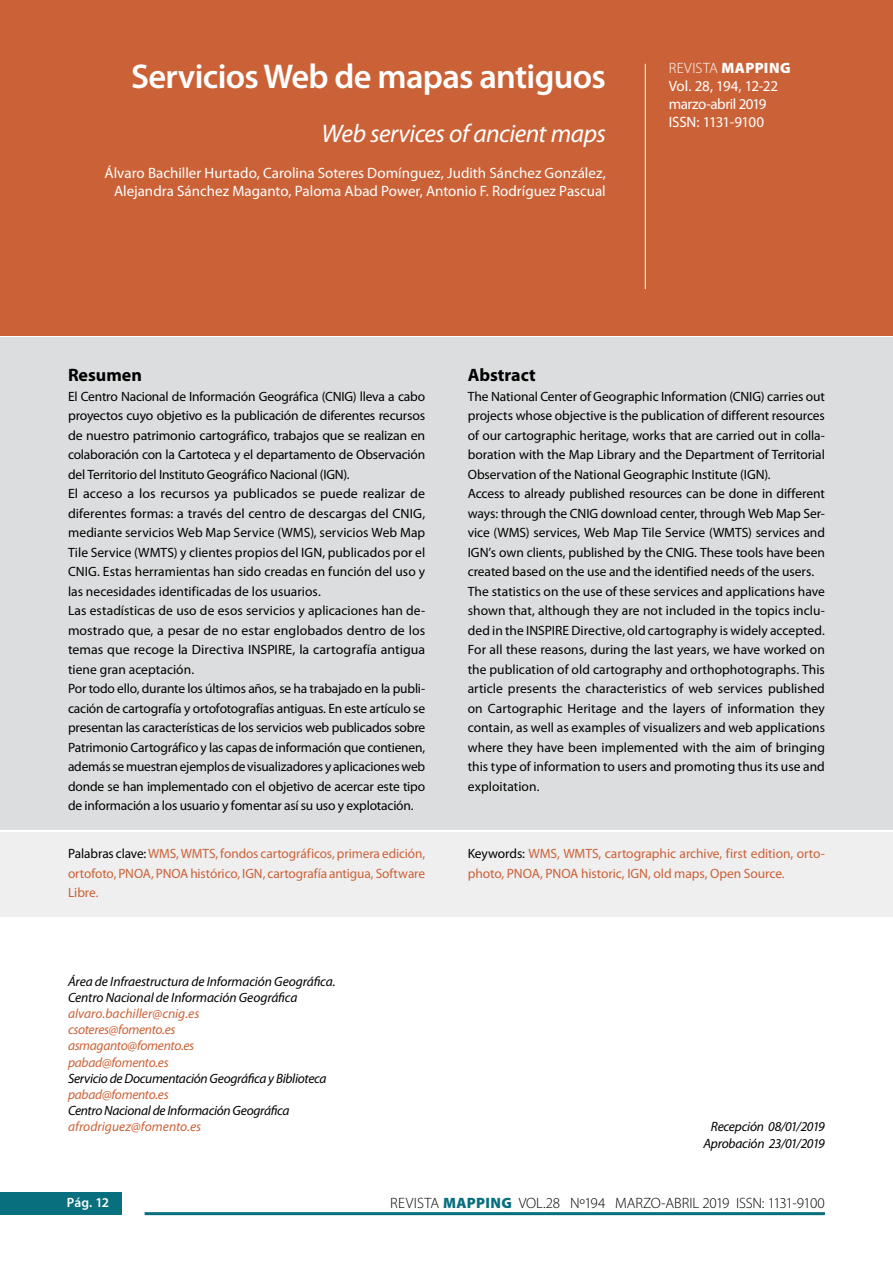
<style>
.page{position:relative;width:893px;height:1263px;background:#fff}
.page>*{position:absolute;margin:0;border:0;box-sizing:border-box;transform-origin:0 0}
.t1{font:600 34.5px "Myriad Pro";letter-spacing:-.02em;color:#fff}
.t2{font:italic 25.5px "Myriad Pro";letter-spacing:-.02em;color:#fff}
.t3{font:700 18px "Myriad Pro";color:#000}
.t4{font:15px/18px "Myriad Pro";color:#fff;text-align:right}
.t5{font:15px/18px "Myriad Pro";letter-spacing:-.03em;color:#fff}
.t6{font:300 15px "Myriad Pro";letter-spacing:-.015em;color:#000}
.t7{font:13.5px/19.5px "Myriad Pro";letter-spacing:-.005em;color:#000}
.t8{font:13.5px/19.5px "Myriad Pro";letter-spacing:-.005em;color:#cb6237;text-align:justify}
.t9{font:italic 13.5px/16.2px "Myriad Pro";letter-spacing:-.02em;color:#000}
.t10{font:italic 13.5px/16.2px "Myriad Pro";letter-spacing:-.02em;color:#cb6237}
.t11{font:italic 13.5px "Myriad Pro";letter-spacing:.005em;color:#cb6237}
.t12{font:600 13.5px "Myriad Pro";color:#fff}
.s1{font-weight:300}
.s2{font-weight:900}
.s3{color:#000}
.s4{font-weight:900;color:#086f7f}
</style>
<div class="page">
<div style="left:0;top:1193px;width:121px;height:22px;background:#086f7f"></div>
<hr style="left:145px;top:1212px;width:680px;height:3px;background:#086f7f">
<div style="left:0;top:337px;width:893px;height:493px;background:#dcddde"></div>
<div style="left:0;top:0;width:893px;height:336px;background:#cb6237"></div>
<div style="left:0;top:832px;width:893px;height:85px;background:#efeff0"></div>
<hr style="left:645px;top:64px;width:1px;height:225px;background:#fff">
<h1 class="t1" style="left:131px;top:57px;width:476px">Servicios Web de mapas antiguos</h1>
<h2 class="t2" style="left:322px;top:119px;width:286px">Web services of ancient maps</h2>
<p class="t4" style="left:105px;top:164px;width:503px">Álvaro Bachiller Hurtado, Carolina Soteres Domínguez, Judith Sánchez González,<br>Alejandra Sánchez Maganto, Paloma Abad Power, Antonio F. Rodríguez Pascual</p>
<p class="t5" style="left:669px;top:59px;width:123px"><span class="s1">REVISTA</span> <span class="s2">MAPPING<br></span>Vol. 28, 194, 12-22 marzo-abril 2019<br>ISSN: 1131-9100</p>
<h3 class="t3" style="left:68px;top:365px;width:75px">Resumen</h3>
<p class="t7" style="left:68px;top:387px;width:359px">El Centro Nacional de Información Geográfica (CNIG) lleva a cabo proyectos cuyo objetivo es la publicación de diferentes recursos de nuestro patrimonio cartográfico, trabajos que se realizan en colaboración con la Cartoteca y el departamento de Observación del Territorio del Instituto Geográfico Nacional (IGN).<br>El acceso a los recursos ya publicados se puede realizar de diferentes formas: a través del centro de descargas del CNIG, mediante servicios Web Map Service (WMS), servicios Web Map Tile Service (WMTS) y clientes propios del IGN, publicados por el CNIG. Estas herramientas han sido creadas en función del uso y las necesidades identificadas de los usuarios.<br>Las estadísticas de uso de esos servicios y aplicaciones han de&shy;mostrado que, a pesar de no estar englobados dentro de los temas que recoge la Directiva INSPIRE, la cartografía antigua tiene gran aceptación.<br>Por todo ello, durante los últimos años, se ha trabajado en la publi&shy;cación de cartografía y ortofotografías antiguas. En este artículo se presentan las características de los servicios web publicados sobre Patrimonio Cartográfico y las capas de información que contienen, además se muestran ejemplos de visualizadores y aplicaciones web donde se han implementado con el objetivo de acercar este tipo de información a los usuario y fomentar así su uso y explotación.</p>
<h3 class="t3" style="left:468px;top:365px;width:69px">Abstract</h3>
<p class="t7" style="left:468px;top:387px;width:359px">The National Center of Geographic Information (CNIG) carries out projects whose objective is the publication of different resources of our cartographic heritage, works that are carried out in colla&shy;boration with the Map Library and the Department of Territorial Observation of the National Geographic Institute (IGN).<br>Access to already published resources can be done in different ways: through the CNIG download center, through Web Map Ser&shy;vice (WMS) services, Web Map Tile Service (WMTS) services and IGN’s own clients, published by the CNIG. These tools have been created based on the use and the identified needs of the users.<br>The statistics on the use of these services and applications have shown that, although they are not included in the topics inclu&shy;ded in the INSPIRE Directive, old cartography is widely accepted.<br>For all these reasons, during the last years, we have worked on the publication of old cartography and orthophotographs. This article presents the characteristics of web services published on Cartographic Heritage and the layers of information they contain, as well as examples of visualizers and web applications where they have been implemented with the aim of bringing this type of information to users and promoting thus its use and exploitation.</p>
<p class="t8" style="left:68px;top:844px;width:359px"><span class="s3">Palabras clave:</span> WMS, WMTS, fondos cartográficos, primera edición, ortofoto, PNOA, PNOA histórico, IGN, cartografía antigua, Software Libre.</p>
<p class="t8" style="left:468px;top:844px;width:359px"><span class="s3">Keywords:</span> WMS, WMTS, cartographic archive, first edition, orto&shy;photo, PNOA, PNOA historic, IGN, old maps, Open Source.</p>
<p class="t9" style="left:68px;top:973px;width:269px">Área de Infraestructura de Información Geográfica.<br>Centro Nacional de Información Geográfica</p>
<p class="t10" style="left:68px;top:1006px;width:133px">alvaro.bachiller@cnig.es csoteres@fomento.es asmaganto@fomento.es pabad@fomento.es</p>
<p class="t9" style="left:68px;top:1070px;width:260px">Servicio de Documentación Geográfica y Biblioteca</p>
<p class="t10" style="left:68px;top:1087px;width:102px">pabad@fomento.es</p>
<p class="t9" style="left:68px;top:1103px;width:223px">Centro Nacional de Información Geográfica</p>
<p class="t11" style="left:68px;top:1120px;width:135px">afrodriguez@fomento.es</p>
<p class="t9" style="left:703px;top:1119px;width:123px;text-align:center">Recepción 08/01/2019<br>Aprobación 23/01/2019</p>
<p class="t12" style="left:67px;top:1195px;width:44px">Pág. 12</p>
<p class="t6" style="left:390px;top:1195px;width:436px">REVISTA <span class="s4">MAPPING</span> VOL.28 Nº194 MARZO-ABRIL 2019 ISSN: 1131-9100</p>
</div>
